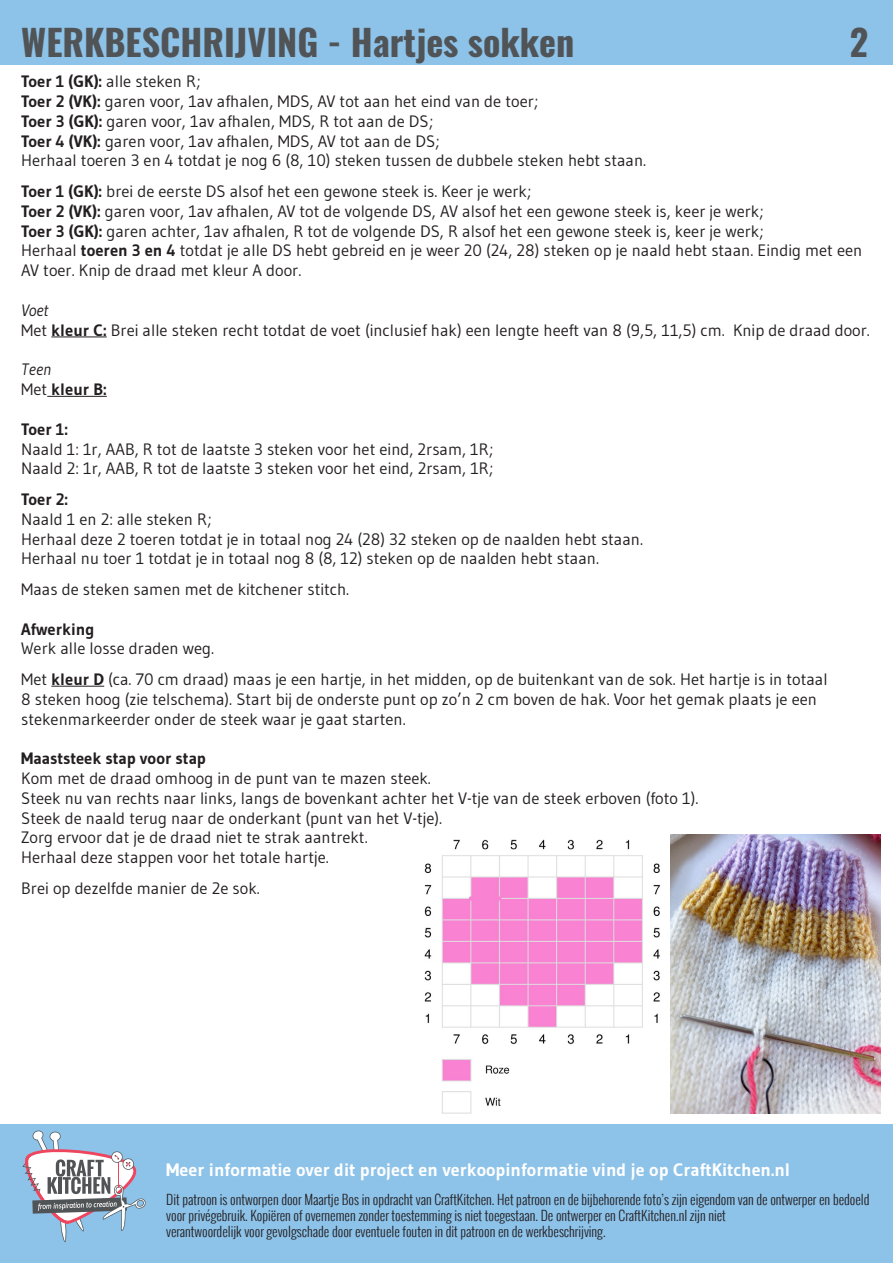
<style>
.page{position:relative;width:893px;height:1263px;background:#fff}
.page>*{position:absolute;margin:0;border:0;box-sizing:border-box;transform-origin:0 0}
.t1{font:700 36px "Oswald";color:#515456}
.t2{font:700 18px "Gudea";color:#fff}
.t3{font:16.5px/19.8px "Gudea";color:#231f20}
.t4{font:700 16.5px/19.8px "Gudea";color:#231f20}
.t5{font:italic 16.5px "Gudea";color:#231f20}
.t6{font:300 13.5px/16.2px "Oswald";color:#231f20}
.s1{font-weight:700}
.s2{font-weight:400;font-style:italic}
.s3{font-weight:400}
</style>
<div class="page">
<div style="left:0;top:1125px;width:893px;height:138px;background:#8dc2e9"></div>
<div style="left:0;top:0;width:893px;height:64px;background:#8dc2e9"></div>
<svg style="left:22px;top:1130px;width:124px;height:112px"></svg>
<hr style="left:51px;top:336px;width:56px;height:1px;background:#231f20">
<hr style="left:47px;top:396px;width:60px;height:1px;background:#231f20">
<hr style="left:51px;top:686px;width:53px;height:1px;background:#231f20">
<img style="left:671px;top:834px;width:209px;height:279px">
<img style="left:424px;top:839px;width:236px;height:274px">
<p class="t1" style="left:21px;top:23px;width:555px">WERKBESCHRIJVING - Hartjes sokken</p>
<p class="t1" style="left:850px;top:23px;width:20px">2</p>
<p class="t3" style="left:21px;top:71px;width:181px"><span class="s1">Toer 1 (GK):</span> alle steken R;</p>
<p class="t3" style="left:21px;top:91px;width:519px"><span class="s1">Toer 2 (VK):</span> garen voor, 1av afhalen, MDS, AV tot aan het eind van de toer;</p>
<p class="t3" style="left:21px;top:111px;width:413px"><span class="s1">Toer 3 (GK):</span> garen voor, 1av afhalen, MDS, R tot aan de DS;</p>
<p class="t3" style="left:21px;top:131px;width:420px"><span class="s1">Toer 4 (VK):</span> garen voor, 1av afhalen, MDS, AV tot aan de DS;</p>
<p class="t3" style="left:21px;top:151px;width:626px">Herhaal toeren 3 en 4 totdat je nog 6 (8, 10) steken tussen de dubbele steken hebt staan.</p>
<p class="t3" style="left:21px;top:181px;width:512px"><span class="s1">Toer 1 (GK):</span> brei de eerste DS alsof het een gewone steek is. Keer je werk;</p>
<p class="t3" style="left:21px;top:201px;width:744px"><span class="s1">Toer 2 (VK):</span> garen voor, 1av afhalen, AV tot de volgende DS, AV alsof het een gewone steek is, keer je werk;</p>
<p class="t3" style="left:21px;top:221px;width:744px"><span class="s1">Toer 3 (GK):</span> garen achter, 1av afhalen, R tot de volgende DS, R alsof het een gewone steek is, keer je werk;</p>
<p class="t3" style="left:21px;top:241px;width:843px">Herhaal <span class="s1">toeren 3 en 4</span> totdat je alle DS hebt gebreid en je weer 20 (24, 28) steken op je naald hebt staan. Eindig met een<br>AV toer. Knip de draad met kleur A door.</p>
<p class="t5" style="left:21px;top:300px;width:29px">Voet</p>
<p class="t3" style="left:21px;top:320px;width:850px">Met <span class="s1">kleur C:</span> Brei alle steken recht totdat de voet (inclusief hak) een lengte heeft van 8 (9,5, 11,5) cm. Knip de draad door.</p>
<p class="t4" style="left:21px;top:360px;width:87px"><span class="s2">Teen<br></span><span class="s3">Met</span> kleur B:</p>
<p class="t4" style="left:21px;top:419px;width:48px">Toer 1:</p>
<p class="t3" style="left:21px;top:439px;width:474px">Naald 1: 1r, AAB, R tot de laatste 3 steken voor het eind, 2rsam, 1R;</p>
<p class="t3" style="left:21px;top:458px;width:474px">Naald 2: 1r, AAB, R tot de laatste 3 steken voor het eind, 2rsam, 1R;</p>
<p class="t4" style="left:21px;top:489px;width:48px">Toer 2:</p>
<p class="t3" style="left:21px;top:509px;width:192px">Naald 1 en 2: alle steken R;</p>
<p class="t3" style="left:21px;top:529px;width:623px">Herhaal deze 2 toeren totdat je in totaal nog 24 (28) 32 steken op de naalden hebt staan.</p>
<p class="t3" style="left:21px;top:548px;width:579px">Herhaal nu toer 1 totdat je in totaal nog 8 (8, 12) steken op de naalden hebt staan.</p>
<p class="t3" style="left:21px;top:579px;width:329px">Maas de steken samen met de kitchener stitch.</p>
<p class="t4" style="left:21px;top:619px;width:75px">Afwerking</p>
<p class="t3" style="left:21px;top:638px;width:194px">Werk alle losse draden weg.</p>
<p class="t3" style="left:21px;top:669px;width:808px">Met <span class="s1">kleur D</span> (ca. 70 cm draad) maas je een hartje, in het midden, op de buitenkant van de sok. Het hartje is in totaal<br>8 steken hoog (zie telschema). Start bij de onderste punt op zo’n 2 cm boven de hak. Voor het gemak plaats je een stekenmarkeerder onder de steek waar je gaat starten.</p>
<p class="t4" style="left:21px;top:748px;width:186px">Maaststeek stap voor stap</p>
<p class="t3" style="left:21px;top:768px;width:411px">Kom met de draad omhoog in de punt van te mazen steek.</p>
<p class="t3" style="left:21px;top:788px;width:679px">Steek nu van rechts naar links, langs de bovenkant achter het V-tje van de steek erboven (foto 1).</p>
<p class="t3" style="left:21px;top:808px;width:422px">Steek de naald terug naar de onderkant (punt van het V-tje).</p>
<p class="t3" style="left:21px;top:827px;width:348px">Zorg ervoor dat je de draad niet te strak aantrekt.</p>
<p class="t3" style="left:21px;top:847px;width:309px">Herhaal deze stappen voor het totale hartje.</p>
<p class="t3" style="left:21px;top:878px;width:240px">Brei op dezelfde manier de 2e sok.</p>
<p class="t2" style="left:166px;top:1159px;width:626px">Meer informatie over dit project en verkoopinformatie vind je op CraftKitchen.nl</p>
<p class="t6" style="left:166px;top:1191px;width:705px">Dit patroon is ontworpen door Maartje Bos in opdracht van CraftKitchen. Het patroon en de bijbehorende foto’s zijn eigendom van de ontwerper en bedoeld voor privégebruik. Kopiëren of overnemen zonder toestemming is niet toegestaan. De ontwerper en CraftKitchen.nl zijn niet</p>
<p class="t6" style="left:166px;top:1223px;width:441px">verantwoordelijk voor gevolgschade door eventuele fouten in dit patroon en de werkbeschrijving.</p>
</div>
